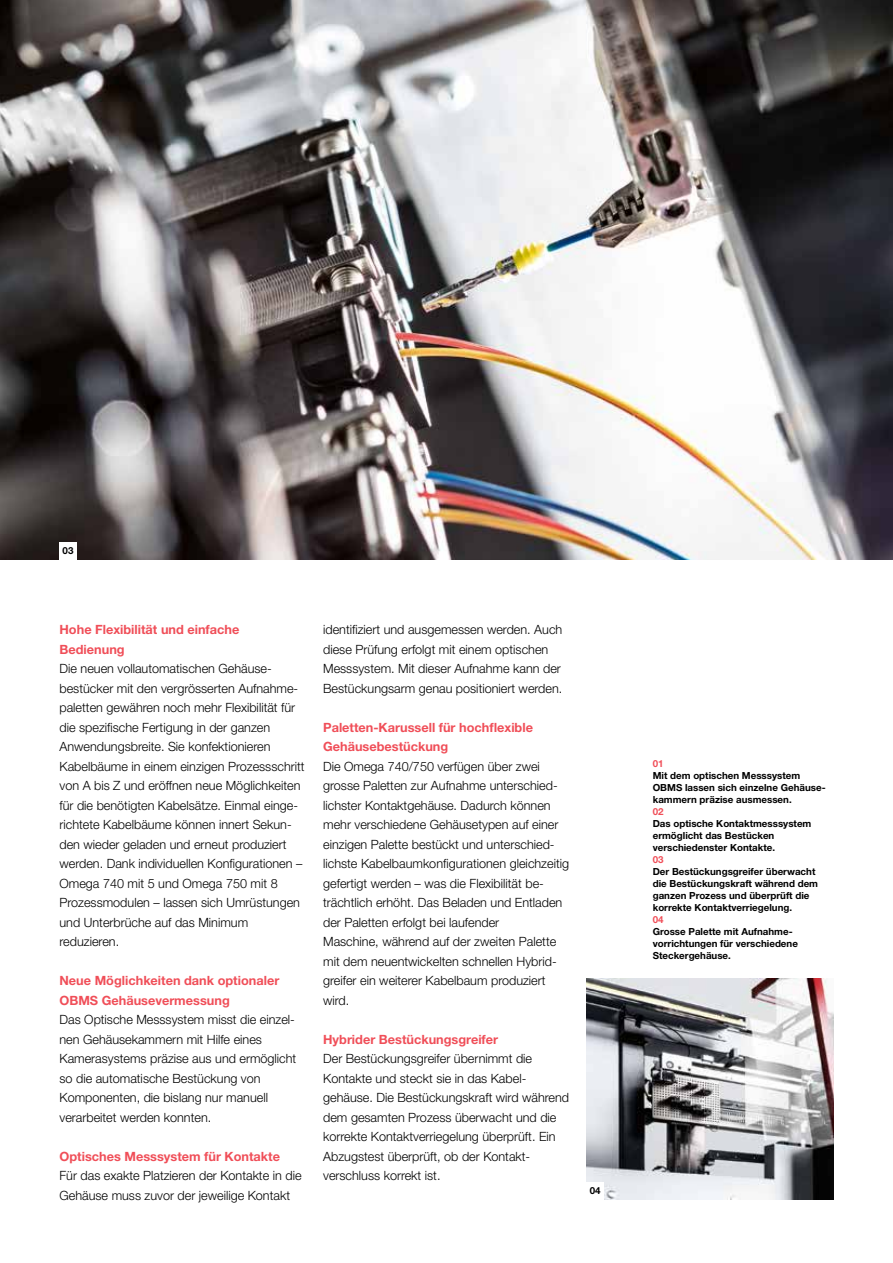
<style>
.page{position:relative;width:893px;height:1263px;background:#fff}
.page>*{position:absolute;margin:0;border:0;box-sizing:border-box;transform-origin:0 0}
.t1{font:300 12.75px/19.5px "Helvetica Neue LT Std";color:#000}
.t2{font:700 12.75px/19.5px "Helvetica Neue LT Std";color:#f04e58}
.t3{font:700 9.75px/12px "Helvetica Neue LT Std";color:#000}
.t4{font:700 9.75px "Helvetica Neue LT Std";color:#f04e58}
</style>
<div class="page">
<img style="left:0;top:0;width:893px;height:559px">
<img style="left:587px;top:979px;width:246px;height:220px">
<div style="left:60px;top:542px;width:17px;height:17px;background:#fff"></div>
<div style="left:587px;top:1182px;width:17px;height:17px;background:#fff"></div>
<p class="t3" style="left:63px;top:544px;width:12px">03</p>
<p class="t2" style="left:60px;top:619px;width:181px">Hohe Flexibilität und einfache<br>Bedienung</p>
<p class="t1" style="left:60px;top:658px;width:247px">Die neuen vollautomatischen Gehäuse&shy;bestücker mit den vergrösserten Aufnahme&shy;paletten gewähren noch mehr Flexibilität für die spezifische Fertigung in der ganzen Anwendungsbreite. Sie konfektionieren Kabelbäume in einem einzigen Prozessschritt von A bis Z und eröffnen neue Möglichkeiten für die benötigten Kabelsätze. Einmal einge&shy;richtete Kabelbäume können innert Sekun&shy;den wieder geladen und erneut produziert werden. Dank individuellen Konfigurationen – Omega 740 mit 5 und Omega 750 mit 8<br>Prozessmodulen – lassen sich Umrüstungen und Unterbrüche auf das Minimum reduzieren.</p>
<p class="t2" style="left:60px;top:970px;width:221px">Neue Möglichkeiten dank optionaler<br>OBMS Gehäusevermessung</p>
<p class="t1" style="left:60px;top:1009px;width:238px">Das Optische Messsystem misst die einzel&shy;nen Gehäusekammern mit Hilfe eines Kamerasystems präzise aus und ermöglicht so die automatische Bestückung von Komponenten, die bislang nur manuell verarbeitet werden konnten.</p>
<p class="t2" style="left:60px;top:1146px;width:222px">Optisches Messsystem für Kontakte</p>
<p class="t1" style="left:60px;top:1165px;width:243px">Für das exakte Platzieren der Kontakte in die<br>Gehäuse muss zuvor der jeweilige Kontakt</p>
<p class="t1" style="left:323px;top:619px;width:241px">identifiziert und ausgemessen werden. Auch diese Prüfung erfolgt mit einem optischen Messsystem. Mit dieser Aufnahme kann der Bestückungsarm genau positioniert werden.</p>
<p class="t2" style="left:323px;top:717px;width:211px">Paletten-Karussell für hochflexible<br>Gehäusebestückung</p>
<p class="t1" style="left:323px;top:756px;width:247px">Die Omega 740/750 verfügen über zwei grosse Paletten zur Aufnahme unterschied&shy;lichster Kontaktgehäuse. Dadurch können mehr verschiedene Gehäusetypen auf einer einzigen Palette bestückt und unterschied&shy;lichste Kabelbaumkonfigurationen gleichzeitig gefertigt werden – was die Flexibilität be&shy;trächtlich erhöht. Das Beladen und Entladen der Paletten erfolgt bei laufender<br>Maschine, während auf der zweiten Palette mit dem neuentwickelten schnellen Hybrid&shy;greifer ein weiterer Kabelbaum produziert wird.</p>
<p class="t2" style="left:323px;top:1029px;width:176px">Hybrider Bestückungsgreifer</p>
<p class="t1" style="left:323px;top:1048px;width:247px">Der Bestückungsgreifer übernimmt die Kontakte und steckt sie in das Kabel&shy;gehäuse. Die Bestückungskraft wird während dem gesamten Prozess überwacht und die korrekte Kontaktverriegelung überprüft. Ein Abzugstest überprüft, ob der Kontakt&shy;verschluss korrekt ist.</p>
<p class="t3" style="left:590px;top:1184px;width:12px">04</p>
<p class="t4" style="left:653px;top:757px;width:12px">01</p>
<p class="t3" style="left:653px;top:769px;width:174px">Mit dem optischen Messsystem<br>OBMS lassen sich einzelne Gehäuse&shy;kammern präzise ausmessen.</p>
<p class="t4" style="left:653px;top:805px;width:12px">02</p>
<p class="t3" style="left:653px;top:817px;width:160px">Das optische Kontaktmesssystem ermöglicht das Bestücken verschiedenster Kontakte.</p>
<p class="t4" style="left:653px;top:853px;width:12px">03</p>
<p class="t3" style="left:653px;top:865px;width:167px">Der Bestückungsgreifer überwacht die Bestückungskraft während dem ganzen Prozess und überprüft die korrekte Kontaktverriegelung.</p>
<p class="t4" style="left:653px;top:913px;width:12px">04</p>
<p class="t3" style="left:653px;top:925px;width:147px">Grosse Palette mit Aufnahme&shy;vorrichtungen für verschiedene<br>Steckergehäuse.</p>
</div>
